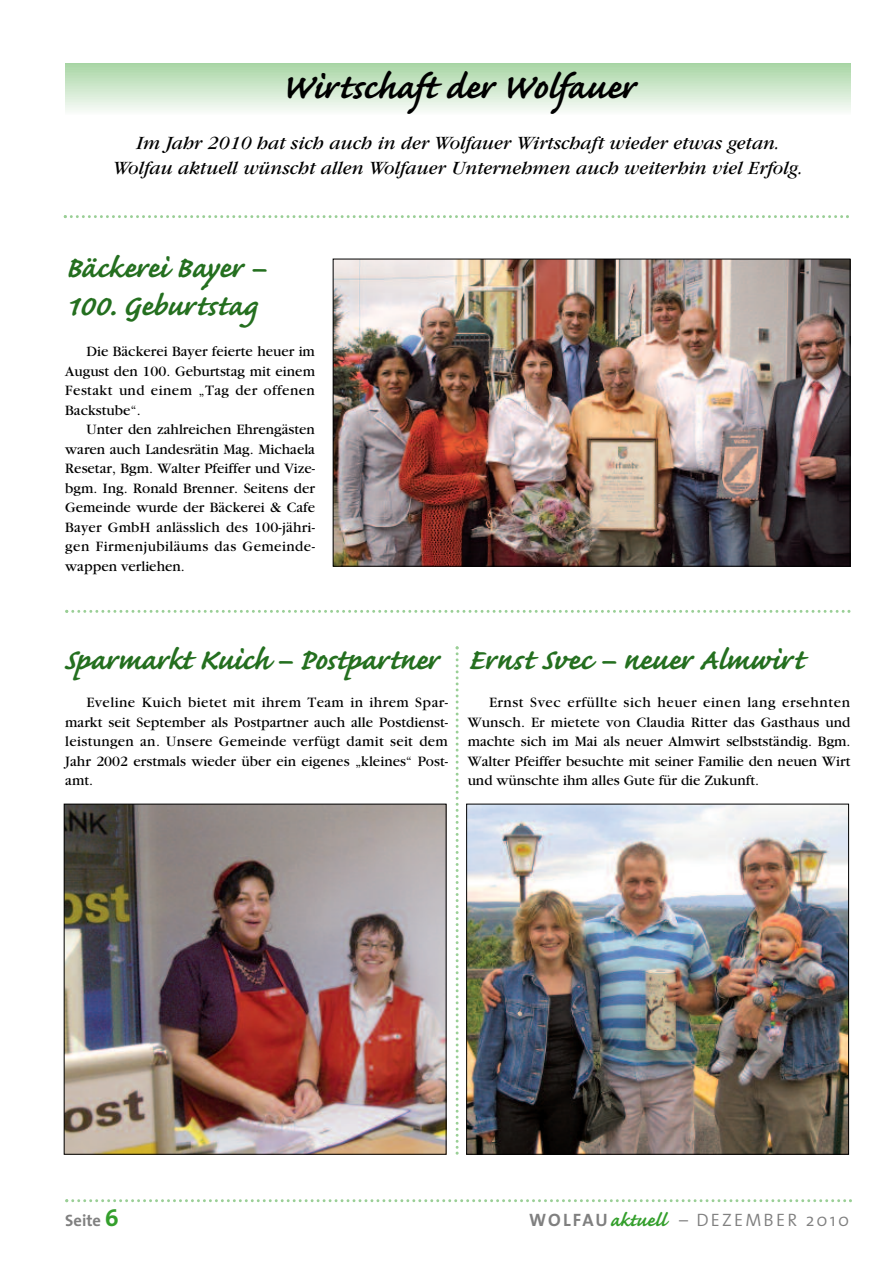
<style>
.page{position:relative;width:893px;height:1263px;background:#fff}
.page>*{position:absolute;margin:0;border:0;box-sizing:border-box;transform-origin:0 0}
.t1{font:700 45px "Caflisch Script";color:#000}
.t2{font:700 37.5px/37.5px "Caflisch Script";letter-spacing:-.005em;color:#246f1f}
.t3{font:italic 19.5px/24px "Garamond";color:#000;text-align:center}
.t4{font:300 18px "The Sans";letter-spacing:.125em;color:#808080}
.t5{font:700 16.5px "The Sans";color:#808080}
.t6{font:15px/19.5px "Garamond";color:#000;text-align:justify}
.s1{font-size:24px;color:#349f2c}
.s2{font-weight:700}
.s3{font-family:"Caflisch Script";font-weight:700;font-size:24px;color:#349f2c}
</style>
<div class="page">
<svg style="left:65px;top:1199px;width:787px;height:3px"></svg>
<img style="left:335px;top:261px;width:513px;height:304px">
<div style="left:333px;top:259px;width:517px;height:308px;border:1px solid #000"></div>
<img style="left:66px;top:806px;width:378px;height:347px">
<div style="left:64px;top:804px;width:382px;height:351px;border:1px solid #000"></div>
<hr style="left:65px;top:64px;width:785px;height:2px;background:#8bc886">
<hr style="left:65px;top:66px;width:785px;height:2px;background:#90ca8b">
<hr style="left:65px;top:68px;width:785px;height:2px;background:#94cd90">
<hr style="left:65px;top:70px;width:785px;height:2px;background:#98cf94">
<hr style="left:65px;top:72px;width:785px;height:2px;background:#9dd19a">
<hr style="left:65px;top:74px;width:785px;height:2px;background:#a2d39e">
<hr style="left:65px;top:76px;width:785px;height:2px;background:#a7d5a3">
<hr style="left:65px;top:78px;width:785px;height:2px;background:#abd7a7">
<hr style="left:65px;top:80px;width:785px;height:2px;background:#afdaac">
<hr style="left:65px;top:82px;width:785px;height:2px;background:#b4dcb1">
<hr style="left:65px;top:84px;width:785px;height:2px;background:#b9deb6">
<hr style="left:65px;top:86px;width:785px;height:2px;background:#bde0ba">
<hr style="left:65px;top:88px;width:785px;height:2px;background:#c2e2bf">
<hr style="left:65px;top:90px;width:785px;height:2px;background:#c6e4c4">
<hr style="left:65px;top:92px;width:785px;height:2px;background:#cbe7c9">
<hr style="left:65px;top:94px;width:785px;height:2px;background:#cfe8cd">
<hr style="left:65px;top:96px;width:785px;height:2px;background:#d4ebd2">
<hr style="left:65px;top:98px;width:785px;height:2px;background:#d8edd7">
<hr style="left:65px;top:100px;width:785px;height:2px;background:#ddefdc">
<hr style="left:65px;top:102px;width:785px;height:2px;background:#e1f1e0">
<hr style="left:65px;top:104px;width:785px;height:2px;background:#e6f3e5">
<hr style="left:65px;top:106px;width:785px;height:2px;background:#ebf6ea">
<hr style="left:65px;top:108px;width:785px;height:2px;background:#eff7ee">
<hr style="left:65px;top:110px;width:785px;height:2px;background:#f4faf3">
<hr style="left:65px;top:112px;width:785px;height:2px;background:#f8fcf8">
<svg style="left:64px;top:215px;width:785px;height:3px"></svg>
<svg style="left:65px;top:610px;width:785px;height:3px"></svg>
<img style="left:468px;top:806px;width:379px;height:347px">
<div style="left:466px;top:804px;width:383px;height:351px;border:1px solid #000"></div>
<svg style="left:456px;top:646px;width:3px;height:509px"></svg>
<h1 class="t1" style="left:281px;top:56px;width:355px">Wirtschaft der Wolfauer</h1>
<h3 class="t3" style="left:113px;top:133px;width:691px">Im Jahr 2010 hat sich auch in der Wolfauer Wirtschaft wieder etwas getan.<br>Wolfau aktuell wünscht allen Wolfauer Unternehmen auch weiterhin viel Erfolg.</h3>
<h2 class="t2" style="left:65px;top:245px;width:203px">Bäckerei Bayer –<br>100. Geburtstag</h2>
<p class="t6" style="left:65px;top:343px;width:251px;text-indent:21px">Die Bäckerei Bayer feierte heuer im August den 100. Geburtstag mit einem Festakt und einem „Tag der offenen Backstube“.</p>
<p class="t6" style="left:65px;top:421px;width:251px;text-indent:21px">Unter den zahlreichen Ehrengästen waren auch Landesrätin Mag. Michaela Resetar, Bgm. Walter Pfeiffer und Vize&shy;bgm. Ing. Ronald Brenner. Seitens der Gemeinde wurde der Bäckerei &amp; Cafe Bayer GmbH anlässlich des 100-jähri&shy;gen Firmenjubiläums das Gemeinde&shy;wappen verliehen.</p>
<h2 class="t2" style="left:64px;top:637px;width:376px">Sparmarkt Kuich – Postpartner</h2>
<p class="t6" style="left:65px;top:694px;width:384px;text-indent:21px">Eveline Kuich bietet mit ihrem Team in ihrem Spar&shy;markt seit September als Postpartner auch alle Postdienst&shy;leistungen an. Unsere Gemeinde verfügt damit seit dem Jahr 2002 erstmals wieder über ein eigenes „kleines“ Post&shy;amt.</p>
<h2 class="t2" style="left:468px;top:637px;width:338px">Ernst Svec – neuer Almwirt</h2>
<p class="t6" style="left:468px;top:694px;width:384px;text-indent:21px">Ernst Svec erfüllte sich heuer einen lang ersehnten Wunsch. Er mietete von Claudia Ritter das Gasthaus und machte sich im Mai als neuer Almwirt selbstständig. Bgm.<br>Walter Pfeiffer besuchte mit seiner Familie den neuen Wirt und wünschte ihm alles Gute für die Zukunft.</p>
<p class="t5" style="left:65px;top:1214px;width:55px">Seite <span class="s1">6</span></p>
<p class="t4" style="left:529px;top:1213px;width:321px"><span class="s2">WOLFAU</span><span class="s3">aktuell</span> – DEZEMBER 2010</p>
</div>
